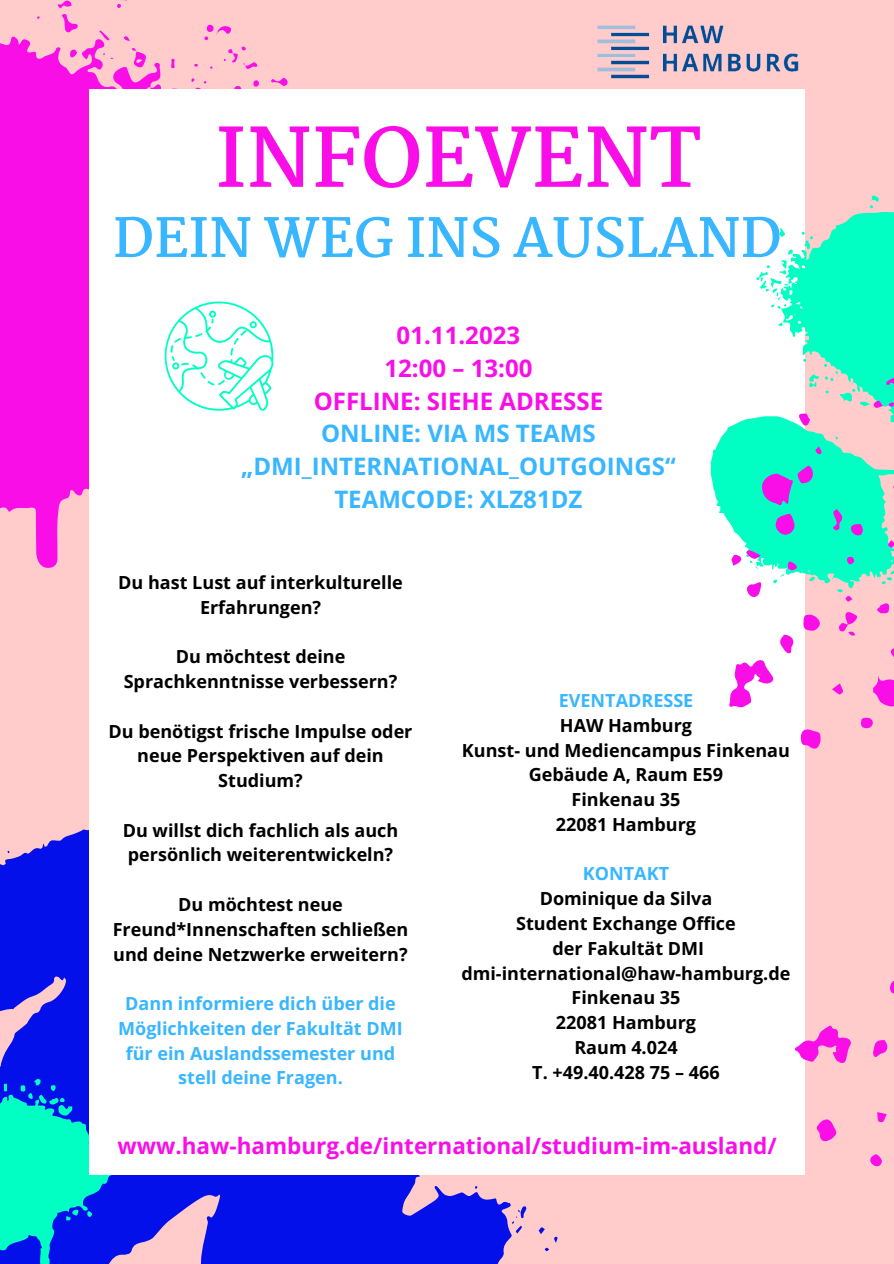
<style>
.page{position:relative;width:894px;height:1264px;background:#fff}
.page>*{position:absolute;margin:0;border:0;box-sizing:border-box;transform-origin:0 0}
.t1{font:700 79.5px "Martel";color:#f90ee7}
.t2{font:700 52.5px "Martel";color:#38b6ff}
.t3{font:700 24px "Open Sans";color:#38b6ff}
.t4{font:700 24px "Open Sans";color:#f90ee7}
.t5{font:700 22.5px "Open Sans";color:#f90ee7}
.t6{font:700 18px/24.8px "Open Sans";color:#000;text-align:center}
.t7{font:700 18px/24.8px "Open Sans";color:#38b6ff;text-align:center}
</style>
<div class="page">
<div style="left:0;top:0;width:893px;height:1263px;background:#ffcbcb"></div>
<svg style="left:0;top:0;width:288px;height:568px;fill:#f90ee7"></svg>
<svg style="left:0;top:829px;width:557px;height:434px;fill:#0310ea"></svg>
<svg style="left:0;top:1078px;width:148px;height:185px"></svg>
<div style="left:89px;top:89px;width:715px;height:1086px;background:#fff"></div>
<svg style="left:710px;top:183px;width:183px;height:330px"></svg>
<svg style="left:722px;top:244px;width:171px;height:463px"></svg>
<svg style="left:165px;top:301px;width:108px;height:110px"></svg>
<svg style="left:733px;top:687px;width:160px;height:58px"></svg>
<svg style="left:795px;top:745px;width:98px;height:430px"></svg>
<img style="left:597px;top:25px;width:208px;height:70px">
<p class="t1" style="left:216px;top:113px;width:486px">INFOEVENT</p>
<p class="t2" style="left:113px;top:208px;width:670px">DEIN WEG INS AUSLAND</p>
<p class="t4" style="left:396px;top:319px;width:125px">01.11.2023</p>
<p class="t4" style="left:384px;top:351px;width:150px">12:00 – 13:00</p>
<p class="t4" style="left:313px;top:384px;width:291px">OFFLINE: SIEHE ADRESSE</p>
<p class="t3" style="left:321px;top:417px;width:276px">ONLINE: VIA MS TEAMS</p>
<p class="t3" style="left:241px;top:449px;width:436px">„DMI_INTERNATIONAL_OUTGOINGS“</p>
<p class="t3" style="left:334px;top:482px;width:249px">TEAMCODE: XLZ81DZ</p>
<p class="t6" style="left:118px;top:569px;width:286px">Du hast Lust auf interkulturelle<br>Erfahrungen?</p>
<p class="t6" style="left:124px;top:643px;width:275px">Du möchtest deine<br>Sprachkenntnisse verbessern?</p>
<p class="t6" style="left:108px;top:718px;width:305px">Du benötigst frische Impulse oder neue Perspektiven auf dein<br>Studium?</p>
<p class="t6" style="left:123px;top:817px;width:277px;text-align:left">Du willst dich fachlich als auch persönlich weiterentwickeln?</p>
<p class="t6" style="left:113px;top:891px;width:297px">Du möchtest neue<br>Freund*Innenschaften schließen und deine Netzwerke erweitern?</p>
<p class="t7" style="left:118px;top:990px;width:286px">Dann informiere dich über die<br>Möglichkeiten der Fakultät DMI für ein Auslandssemester und stell deine Fragen.</p>
<p class="t7" style="left:558px;top:687px;width:136px">EVENTADRESSE</p>
<p class="t6" style="left:559px;top:712px;width:134px">HAW Hamburg</p>
<p class="t6" style="left:462px;top:737px;width:329px">Kunst- und Mediencampus Finkenau</p>
<p class="t6" style="left:528px;top:762px;width:196px">Gebäude A, Raum E59</p>
<p class="t6" style="left:571px;top:786px;width:110px">Finkenau 35</p>
<p class="t6" style="left:555px;top:811px;width:141px">22081 Hamburg</p>
<p class="t7" style="left:582px;top:861px;width:88px">KONTAKT</p>
<p class="t6" style="left:539px;top:885px;width:174px">Dominique da Silva</p>
<p class="t6" style="left:516px;top:910px;width:221px">Student Exchange Office</p>
<p class="t6" style="left:552px;top:935px;width:153px">der Fakultät DMI</p>
<p class="t6" style="left:461px;top:960px;width:330px">dmi-international@haw-hamburg.de</p>
<p class="t6" style="left:571px;top:985px;width:110px">Finkenau 35</p>
<p class="t6" style="left:555px;top:1009px;width:141px">22081 Hamburg</p>
<p class="t6" style="left:574px;top:1034px;width:105px">Raum 4.024</p>
<p class="t6" style="left:532px;top:1059px;width:189px">T. +49.40.428 75 – 466</p>
<p class="t5" style="left:117px;top:1129px;width:660px">www.haw-hamburg.de/international/studium-im-ausland/</p>
</div>
